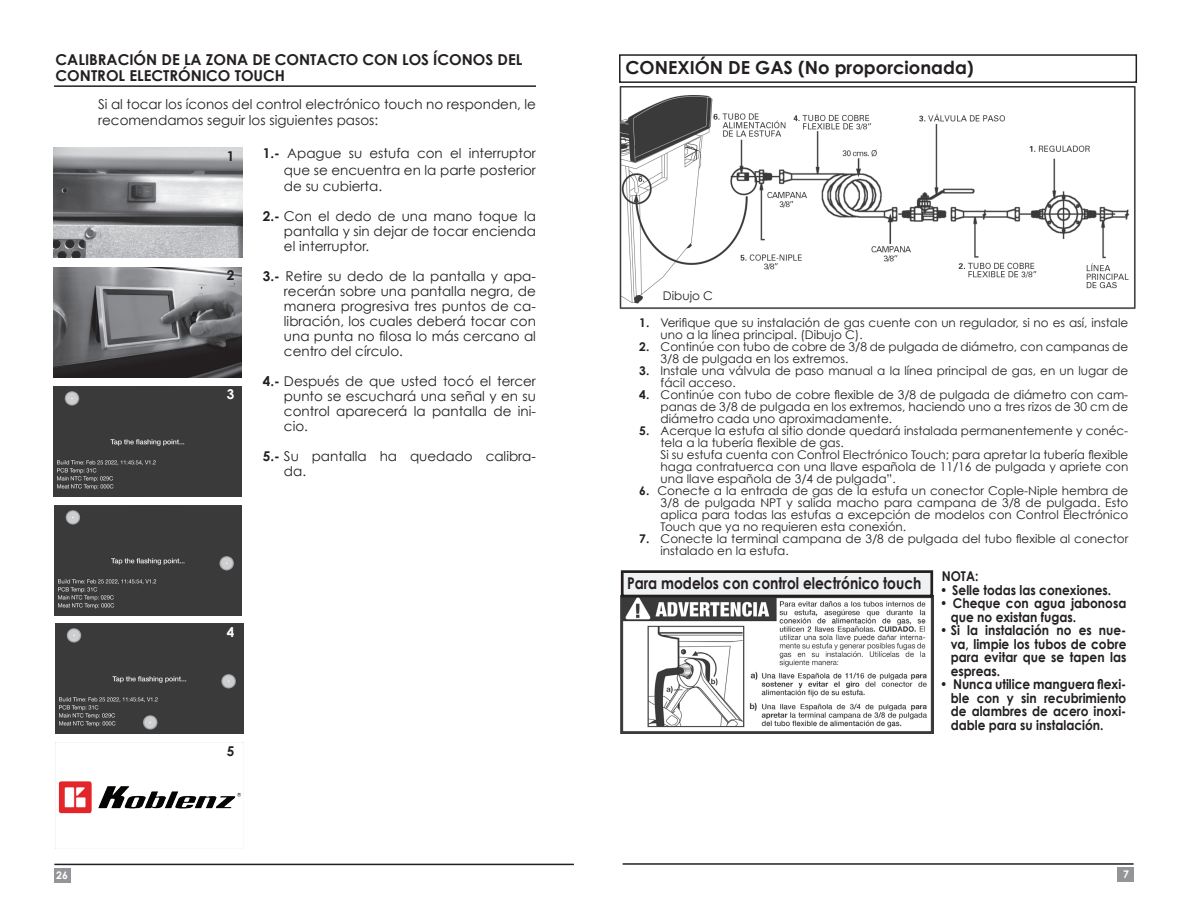
<style>
.page{position:relative;width:1188px;height:918px;background:#fff}
.page>*{position:absolute;margin:0;border:0;box-sizing:border-box;transform-origin:0 0}
.t1{font:700 18px "Century Gothic";color:#231f20}
.t2{font:700 16.2px "Century Gothic";color:#231f20;scale:.85 1}
.t3{font:700 15px/16.5px "Century Gothic";color:#231f20}
.t4{font:13.5px/15px "Century Gothic";color:#231f20;text-align:justify}
.t5{font:700 13.5px/13.5px "Century Gothic";color:#231f20;text-align:justify;scale:.9 1}
.t6{font:700 13.5px "Century Gothic";color:#231f20}
.t7{font:700 13.5px "Century Gothic";color:#fff}
.t8{font:12px/12px "Century Gothic";color:#231f20}
.t9{font:700 10.5px "Century Gothic";color:#fff}
.s1{font-weight:700}
</style>
<div class="page">
<hr style="left:54px;top:864px;width:520px;height:1px;background:#231f20">
<div style="left:1118px;top:867px;width:16px;height:15px;background:#939598"></div>
<hr style="left:623px;top:863px;width:511px;height:2px;background:#231f20">
<div style="left:54px;top:868px;width:16px;height:14px;background:#939598"></div>
<img style="left:619px;top:86px;width:517px;height:223px">
<div style="left:619px;top:54px;width:518px;height:29px;border:2px solid #231f20"></div>
<img style="left:621px;top:597px;width:312px;height:137px">
<div style="left:622px;top:572px;width:310px;height:24px;background:#f0f1f2"></div>
<div style="left:621px;top:570px;width:312px;height:27px;border:3px solid #231f20"></div>
<hr style="left:54px;top:85px;width:482px;height:2px;background:#231f20">
<div style="left:54px;top:386px;width:187px;height:111px;background:#3b3a3b"></div>
<img style="left:54px;top:147px;width:189px;height:111px">
<img style="left:54px;top:505px;width:188px;height:110px">
<img style="left:56px;top:624px;width:187px;height:110px">
<img style="left:54px;top:268px;width:187px;height:110px">
<img style="left:58px;top:781px;width:183px;height:33px">
<p class="t3" style="left:56px;top:51px;width:468px">CALIBRACIÓN DE LA ZONA DE CONTACTO CON LOS ÍCONOS DEL<br>CONTROL ELECTRÓNICO TOUCH</p>
<p class="t4" style="left:98px;top:96px;width:439px;line-height:15.8px">Si al tocar los íconos del control electrónico touch no responden, le recomendamos seguir los siguientes pasos:</p>
<p class="t4" style="left:284px;top:145px;width:254px;line-height:16.2px;text-indent:-21px"><span class="s1">1.-</span> Apague su estufa con el interruptor que se encuentra en la parte posterior de su cubierta.</p>
<p class="t4" style="left:284px;top:208px;width:254px;text-indent:-21px"><span class="s1">2.-</span> Con el dedo de una mano toque la pantalla y sin dejar de tocar encienda el interruptor.</p>
<p class="t4" style="left:284px;top:269px;width:254px;text-indent:-21px"><span class="s1">3.-</span> Retire su dedo de la pantalla y apa&shy;recerán sobre una pantalla negra, de manera progresiva tres puntos de ca&shy;libración, los cuales deberá tocar con una punta no filosa lo más cercano al centro del círculo.</p>
<p class="t4" style="left:284px;top:374px;width:254px;text-indent:-21px"><span class="s1">4.-</span> Después de que usted tocó el tercer punto se escuchará una señal y en su control aparecerá la pantalla de ini&shy;cio.</p>
<p class="t4" style="left:284px;top:449px;width:254px;text-indent:-21px"><span class="s1">5.-</span> Su pantalla ha quedado calibra&shy;da.</p>
<p class="t6" style="left:227px;top:148px;width:9px">1</p>
<p class="t6" style="left:227px;top:267px;width:9px">2</p>
<p class="t7" style="left:227px;top:386px;width:9px">3</p>
<p class="t7" style="left:227px;top:623px;width:9px">4</p>
<p class="t6" style="left:227px;top:743px;width:9px">5</p>
<h1 class="t1" style="left:626px;top:56px;width:350px">CONEXIÓN DE GAS (No proporcionada)</h1>
<p class="t8" style="left:663px;top:290px;width:52px">Dibujo C</p>
<p class="t8" style="left:661px;top:316px;width:469px;text-indent:-21px"><span class="s1">1.</span> Verifique que su instalación de gas cuente con un regulador, si no es así, instale uno a la línea principal. (Dibujo C).</p>
<p class="t8" style="left:661px;top:340px;width:469px;text-indent:-21px"><span class="s1">2.</span> Continúe con tubo de cobre de 3/8 de pulgada de diámetro, con campanas de<br>3/8 de pulgada en los extremos.</p>
<p class="t8" style="left:661px;top:364px;width:469px;text-indent:-21px"><span class="s1">3.</span> Instale una válvula de paso manual a la línea principal de gas, en un lugar de fácil acceso.</p>
<p class="t8" style="left:661px;top:388px;width:469px;text-align:justify;text-indent:-21px"><span class="s1">4.</span> Continúe con tubo de cobre flexible de 3/8 de pulgada de diámetro con cam&shy;panas de 3/8 de pulgada en los extremos, haciendo uno a tres rizos de 30 cm de diámetro cada uno aproximadamente.</p>
<p class="t8" style="left:661px;top:424px;width:469px;text-indent:-21px"><span class="s1">5.</span> Acerque la estufa al sitio donde quedará instalada permanentemente y conéc&shy;tela a la tubería flexible de gas.<br>Si su estufa cuenta con Control Electrónico Touch; para apretar la tubería flexible haga contratuerca con una llave española de 11/16 de pulgada y apriete con una llave española de 3/4 de pulgada”.</p>
<p class="t8" style="left:661px;top:484px;width:469px;text-align:justify;text-indent:-21px"><span class="s1">6.</span> Conecte a la entrada de gas de la estufa un conector Cople-Niple hembra de 3/8 de pulgada NPT y salida macho para campana de 3/8 de pulgada. Esto aplica para todas las estufas a excepción de modelos con Control Electrónico Touch que ya no requieren esta conexión.</p>
<p class="t8" style="left:661px;top:532px;width:469px;text-indent:-21px"><span class="s1">7.</span> Conecte la terminal campana de 3/8 de pulgada del tubo flexible al conector instalado en la estufa.</p>
<h2 class="t2" style="left:627px;top:573px;width:348px">Para modelos con control electrónico touch</h2>
<p class="t5" style="left:942px;top:569px;width:42px">NOTA:</p>
<p class="t5" style="left:940px;top:583px;width:191px">• Selle todas las conexiones.</p>
<p class="t5" style="left:951px;top:596px;width:197px;text-indent:-10px">• Cheque con agua jabonosa que no existan fugas.</p>
<p class="t5" style="left:951px;top:623px;width:197px;text-indent:-10px">• Si la instalación no es nue&shy;va, limpie los tubos de cobre para evitar que se tapen las espreas.</p>
<p class="t5" style="left:951px;top:677px;width:197px;text-indent:-10px">• Nunca utilice manguera flexi&shy;ble con y sin recubrimiento de alambres de acero inoxi&shy;dable para su instalación.</p>
<p class="t9" style="left:56px;top:868px;width:13px">26</p>
<p class="t9" style="left:1123px;top:867px;width:7px">7</p>
</div>
